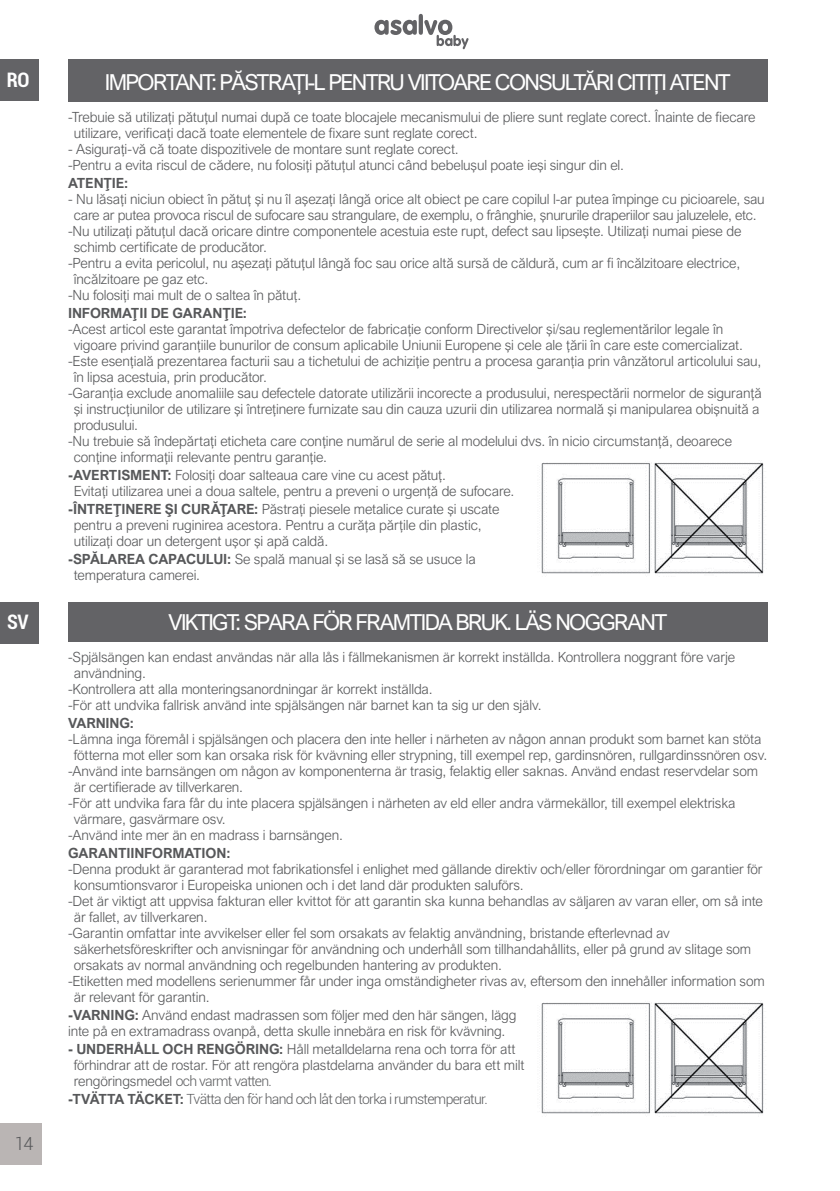
<style>
.page{position:relative;width:840px;height:1191px;background:#fff}
.page>*{position:absolute;margin:0;border:0;box-sizing:border-box;transform-origin:0 0}
.t1{font:22px "Arial Nova";letter-spacing:-.075em;color:#fff}
.t2{font:700 condensed 20px "Roboto";color:#fff}
.t3{font:300 18px "Roboto";color:#57585a}
.t4{font:300 14px/16px "Arial Nova";letter-spacing:-.01em;color:#57585a}
.t5{font:300 14px "Roboto";letter-spacing:-.05em;color:#57585a}
.t6{font:700 14px "Arial Nova";letter-spacing:-.01em;color:#57585a}
.s1{font-weight:700}
.s2{font-family:"Roboto"}
.s3{font-family:"Arial Nova";font-weight:700}
</style>
<div class="page">
<div style="left:0;top:1123px;width:42px;height:41px;background:#bab5b4"></div>
<svg style="left:374px;top:14px;width:94px;height:35px"></svg>
<div style="left:0;top:60px;width:39px;height:41px;background:#636366"></div>
<div style="left:0;top:602px;width:39px;height:41px;background:#636366"></div>
<div style="left:68px;top:60px;width:699px;height:42px;background:#636366"></div>
<div style="left:68px;top:602px;width:699px;height:39px;background:#636366"></div>
<img style="left:541px;top:462px;width:223px;height:112px">
<img style="left:541px;top:1002px;width:223px;height:112px">
<h2 class="t2" style="left:7px;top:66px;width:24px">RO</h2>
<h2 class="t2" style="left:7px;top:608px;width:23px">SV</h2>
<p class="t3" style="left:15px;top:1130px;width:20px">14</p>
<h1 class="t1" style="left:105px;top:69px;width:627px">IMPORTANT: PĂSTRAȚI-L PENTRU VIITOARE CONSULTĂRI CITIȚI ATENT</h1>
<p class="t4" style="left:74px;top:109px;width:683px;text-indent:-6px">-Trebuie să utilizați pătuțul numai după ce toate blocajele mecanismului de pliere sunt reglate corect. Înainte de fiecare utilizare, verificați dacă toate elementele de fixare sunt reglate corect.</p>
<p class="t4" style="left:68px;top:141px;width:557px">- Asigurați-vă că toate dispozitivele de montare sunt reglate corect.<br>-Pentru a evita riscul de cădere, nu folosiți pătuțul atunci când bebelușul poate ieși singur din el.</p>
<p class="t6" style="left:68px;top:174px;width:62px">ATENŢIE:</p>
<p class="t4" style="left:68px;top:191px;width:697px">- Nu lăsați niciun obiect în pătuț și nu îl așezați lângă orice alt obiect pe care copilul l-ar putea împinge cu picioarele, sau</p>
<p class="t4" style="left:74px;top:207px;width:684px">care ar putea provoca riscul de sufocare sau strangulare, de exemplu, o frânghie, șnururile draperiilor sau jaluzelele, etc.</p>
<p class="t4" style="left:68px;top:223px;width:674px">-Nu utilizați pătuțul dacă oricare dintre componentele acestuia este rupt, defect sau lipsește. Utilizați numai piese de</p>
<p class="t4" style="left:74px;top:239px;width:195px">schimb certificate de producător.</p>
<p class="t4" style="left:68px;top:255px;width:673px">-Pentru a evita pericolul, nu așezați pătuțul lângă foc sau orice altă sursă de căldură, cum ar fi încălzitoare electrice,</p>
<p class="t4" style="left:74px;top:271px;width:136px">încălzitoare pe gaz etc.</p>
<p class="t4" style="left:68px;top:287px;width:234px">-Nu folosiți mai mult de o saltea în pătuț.</p>
<p class="t6" style="left:68px;top:304px;width:180px">INFORMAŢII DE GARANŢIE:</p>
<p class="t4" style="left:68px;top:321px;width:656px">-Acest articol este garantat împotriva defectelor de fabricație conform Directivelor și/sau reglementărilor legale în</p>
<p class="t4" style="left:74px;top:337px;width:670px">vigoare privind garanțiile bunurilor de consum aplicabile Uniunii Europene și cele ale țării în care este comercializat.</p>
<p class="t4" style="left:68px;top:353px;width:694px">-Este esențială prezentarea facturii sau a tichetului de achiziție pentru a procesa garanția prin vânzătorul articolului sau,</p>
<p class="t4" style="left:74px;top:369px;width:195px">în lipsa acestuia, prin producător.</p>
<p class="t4" style="left:68px;top:385px;width:694px">-Garanția exclude anomaliile sau defectele datorate utilizării incorecte a produsului, nerespectării normelor de siguranță</p>
<p class="t4" style="left:74px;top:401px;width:687px">și instrucțiunilor de utilizare și întreținere furnizate sau din cauza uzurii din utilizarea normală și manipularea obișnuită a</p>
<p class="t4" style="left:74px;top:417px;width:66px">produsului.</p>
<p class="t4" style="left:68px;top:433px;width:665px">-Nu trebuie să îndepărtați eticheta care conține numărul de serie al modelului dvs. în nicio circumstanță, deoarece</p>
<p class="t4" style="left:74px;top:449px;width:254px">conține informații relevante pentru garanție.</p>
<p class="t4" style="left:74px;top:467px;width:442px;text-indent:-6px"><span class="s1">-AVERTISMENT:</span> Folosiți doar salteaua care vine cu acest pătuț.<br>Evitați utilizarea unei a doua saltele, pentru a preveni o urgență de sufocare.</p>
<p class="t4" style="left:74px;top:501px;width:427px;text-indent:-6px"><span class="s1">-ÎNTREŢINERE ŞI CURĂŢARE:</span> Păstrați piesele metalice curate și uscate pentru a preveni ruginirea acestora. Pentru a curăța părțile din plastic, utilizați doar un detergent ușor și apă caldă.</p>
<p class="t4" style="left:74px;top:551px;width:403px;text-indent:-6px"><span class="s1">-SPĂLAREA CAPACULUI:</span> Se spală manual și se lasă să se usuce la temperatura camerei.</p>
<h1 class="t1" style="left:168px;top:609px;width:500px">VIKTIGT: SPARA FÖR FRAMTIDA BRUK. LÄS NOGGRANT</h1>
<p class="t4" style="left:68px;top:649px;width:668px">-Spjälsängen kan endast användas när alla lås i fällmekanismen är korrekt inställda. Kontrollera noggrant före varje</p>
<p class="t4" style="left:74px;top:665px;width:74px">användning.</p>
<p class="t4" style="left:68px;top:681px;width:366px">-Kontrollera att alla monteringsanordningar är korrekt inställda.</p>
<p class="t4" style="left:68px;top:697px;width:475px">-För att undvika fallrisk använd inte spjälsängen när barnet kan ta sig ur den själv.</p>
<p class="t6" style="left:68px;top:715px;width:67px">VARNING:</p>
<p class="t4" style="left:68px;top:731px;width:694px">-Lämna inga föremål i spjälsängen och placera den inte heller i närheten av någon annan produkt som barnet kan stöta</p>
<p class="t4" style="left:74px;top:747px;width:694px">fötterna mot eller som kan orsaka risk för kvävning eller strypning, till exempel rep, gardinsnören, rullgardinssnören osv.</p>
<p class="t4" style="left:68px;top:763px;width:691px">-Använd inte barnsängen om någon av komponenterna är trasig, felaktig eller saknas. Använd endast reservdelar som</p>
<p class="t4" style="left:74px;top:779px;width:171px">är certifierade av tillverkaren.</p>
<p class="t4" style="left:68px;top:795px;width:668px">-För att undvika fara får du inte placera spjälsängen i närheten av eld eller andra värmekällor, till exempel elektriska</p>
<p class="t4" style="left:74px;top:811px;width:153px">värmare, gasvärmare osv.</p>
<p class="t4" style="left:68px;top:827px;width:276px">-Använd inte mer än en madrass i barnsängen.</p>
<p class="t6" style="left:68px;top:845px;width:164px">GARANTIINFORMATION:</p>
<p class="t4" style="left:68px;top:861px;width:695px">-Denna produkt är garanterad mot fabrikationsfel i enlighet med gällande direktiv och/eller förordningar om garantier för</p>
<p class="t4" style="left:74px;top:877px;width:451px">konsumtionsvaror i Europeiska unionen och i det land där produkten saluförs.</p>
<p class="t4" style="left:68px;top:893px;width:696px">-Det är viktigt att uppvisa fakturan eller kvittot för att garantin ska kunna behandlas av säljaren av varan eller, om så inte</p>
<p class="t4" style="left:74px;top:909px;width:135px">är fallet, av tillverkaren.</p>
<p class="t4" style="left:68px;top:925px;width:603px">-Garantin omfattar inte avvikelser eller fel som orsakats av felaktig användning, bristande efterlevnad av</p>
<p class="t4" style="left:74px;top:941px;width:678px">säkerhetsföreskrifter och anvisningar för användning och underhåll som tillhandahållits, eller på grund av slitage som</p>
<p class="t4" style="left:74px;top:957px;width:429px">orsakats av normal användning och regelbunden hantering av produkten.</p>
<p class="t4" style="left:68px;top:973px;width:697px">-Etiketten med modellens serienummer får under inga omständigheter rivas av, eftersom den innehåller information som</p>
<p class="t4" style="left:74px;top:989px;width:137px">är relevant för garantin.</p>
<p class="t4" style="left:68px;top:1007px;width:449px"><span class="s1">-VARNING:</span> Använd endast madrassen som följer med den här sängen, lägg inte på en extramadrass ovanpå, detta skulle innebära en risk för kvävning.</p>
<p class="t4" style="left:74px;top:1041px;width:452px;text-indent:-6px"><span class="s1">- UNDERHÅLL OCH RENGÖRING:</span> Håll metalldelarna rena och torra för att förhindrar att de rostar. För att rengöra plastdelarna använder du bara ett milt rengöringsmedel <span class="s2">och varmt vatten.</span></p>
<p class="t5" style="left:68px;top:1089px;width:421px"><span class="s3">-TVÄTTA TÄCKET:</span> Tvätta den för hand och låt den torka i rumstemperatur.</p>
</div>
